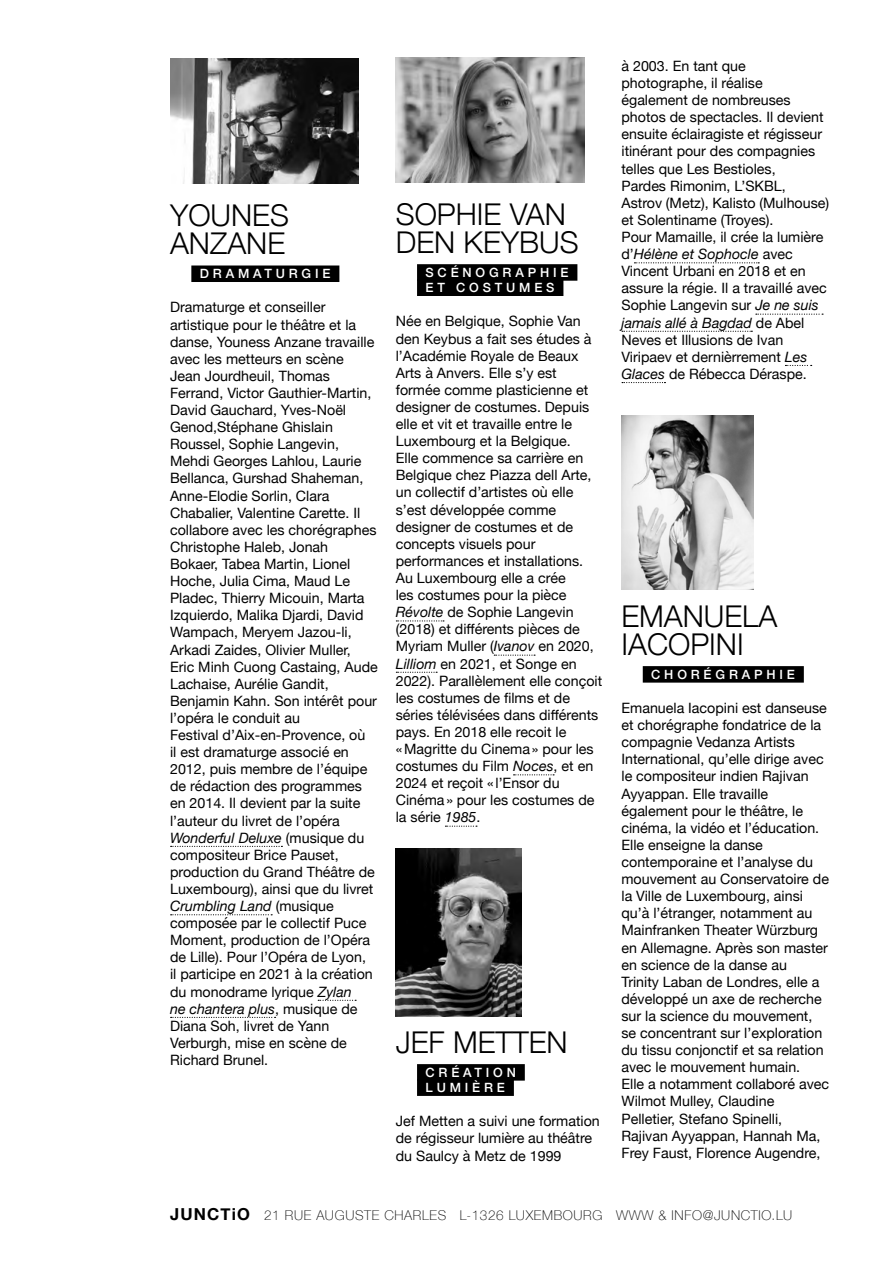
<style>
.page{position:relative;width:893px;height:1263px;background:#fff}
.page>*{position:absolute;margin:0;border:0;box-sizing:border-box;transform-origin:0 0}
.t1{font:300 30px/28.5px "Helvetica Neue";color:#000}
.t2{font:14.25px/17.1px "Helvetica Neue";color:#000}
.t3{font:100 13.5px "Helvetica Neue";letter-spacing:.05em;color:#000}
.t4{font:500 12.75px/15.3px "Helvetica Neue";letter-spacing:.3em;color:#fff}
.s1{font-style:italic}
.s2{font-weight:700;font-size:16.5px}
</style>
<div class="page">
<div style="left:191px;top:265px;width:148px;height:17px;background:#000"></div>
<svg style="left:171px;top:846px;width:111px;height:1px"></svg>
<svg style="left:171px;top:914px;width:101px;height:1px"></svg>
<svg style="left:318px;top:1000px;width:38px;height:1px"></svg>
<svg style="left:171px;top:1017px;width:105px;height:1px"></svg>
<img style="left:170px;top:59px;width:188px;height:125px">
<div style="left:417px;top:264px;width:160px;height:17px;background:#000"></div>
<div style="left:417px;top:279px;width:146px;height:17px;background:#000"></div>
<svg style="left:396px;top:620px;width:48px;height:1px"></svg>
<svg style="left:494px;top:655px;width:41px;height:1px"></svg>
<svg style="left:396px;top:672px;width:41px;height:1px"></svg>
<svg style="left:514px;top:774px;width:40px;height:1px"></svg>
<svg style="left:445px;top:826px;width:32px;height:1px"></svg>
<div style="left:417px;top:1064px;width:108px;height:16px;background:#000"></div>
<div style="left:417px;top:1079px;width:97px;height:17px;background:#000"></div>
<img style="left:396px;top:57px;width:188px;height:125px">
<img style="left:396px;top:849px;width:125px;height:167px">
<svg style="left:634px;top:262px;width:125px;height:1px"></svg>
<svg style="left:756px;top:314px;width:67px;height:1px"></svg>
<svg style="left:622px;top:331px;width:130px;height:1px"></svg>
<svg style="left:785px;top:365px;width:27px;height:1px"></svg>
<svg style="left:622px;top:382px;width:43px;height:1px"></svg>
<div style="left:643px;top:666px;width:161px;height:17px;background:#000"></div>
<img style="left:621px;top:416px;width:132px;height:173px">
<h1 class="t1" style="left:170px;top:199px;width:120px">YOUNES<br>ANZANE</h1>
<p class="t4" style="left:200px;top:265px;width:132px">DRAMATURGIE</p>
<p class="t2" style="left:170px;top:300px;width:209px">Dramaturge et conseiller artistique pour le théâtre et la danse, Youness Anzane travaille avec les metteurs en scène<br>Jean Jourdheuil, Thomas<br>Ferrand, Victor Gauthier-Martin,<br>David Gauchard, Yves-Noël<br>Genod,Stéphane Ghislain<br>Roussel, Sophie Langevin,<br>Mehdi Georges Lahlou, Laurie<br>Bellanca, Gurshad Shaheman,<br>Anne-Elodie Sorlin, Clara<br>Chabalier, Valentine Carette. Il collabore avec les chorégraphes<br>Christophe Haleb, Jonah<br>Bokaer, Tabea Martin, Lionel<br>Hoche, Julia Cima, Maud Le<br>Pladec, Thierry Micouin, Marta<br>Izquierdo, Malika Djardi, David<br>Wampach, Meryem Jazou-li,<br>Arkadi Zaides, Olivier Muller,<br>Eric Minh Cuong Castaing, Aude<br>Lachaise, Aurélie Gandit,<br>Benjamin Kahn. Son intérêt pour l’opéra le conduit au<br>Festival d’Aix-en-Provence, où<br>il est dramaturge associé en<br>2012, puis membre de l’équipe de rédaction des programmes en 2014. Il devient par la suite l’auteur du livret de l’opéra<br><span class="s1">Wonderful Deluxe</span> (musique du compositeur Brice Pauset, production du Grand Théâtre de<br>Luxembourg), ainsi que du livret<br><span class="s1">Crumbling Land</span> (musique composée par le collectif Puce<br>Moment, production de l’Opéra de Lille). Pour l’Opéra de Lyon,<br>il participe en 2021 à la création du monodrame lyrique <span class="s1">Zylan<br>ne chantera plus</span>, musique de<br>Diana Soh, livret de Yann<br>Verburgh, mise en scène de<br>Richard Brunel.</p>
<h1 class="t1" style="left:396px;top:197px;width:184px">SOPHIE VAN<br>DEN KEYBUS</h1>
<p class="t4" style="left:426px;top:264px;width:144px">SCÉNOGRAPHIE<br>ET COSTUMES</p>
<p class="t2" style="left:396px;top:314px;width:208px">Née en Belgique, Sophie Van den Keybus a fait ses études à l’Académie Royale de Beaux<br>Arts à Anvers. Elle s’y est formée comme plasticienne et designer de costumes. Depuis elle et vit et travaille entre le<br>Luxembourg et la Belgique.<br>Elle commence sa carrière en<br>Belgique chez Piazza dell Arte, un collectif d’artistes où elle s’est développée comme designer de costumes et de concepts visuels pour performances et installations.<br>Au Luxembourg elle a crée<br>les costumes pour la pièce<br><span class="s1">Révolte</span> de Sophie Langevin (2018) et différents pièces de<br>Myriam Muller (<span class="s1">Ivanov</span> en 2020,<br><span class="s1">Lilliom</span> en 2021, et Songe en<br>2022). Parallèlement elle conçoit les costumes de films et de séries télévisées dans différents pays. En 2018 elle recoit le «Magritte du Cinema» pour les costumes du Film <span class="s1">Noces</span>, et en<br>2024 et reçoit « l’Ensor du<br>Cinéma» pour les costumes de la série <span class="s1">1985</span>.</p>
<h1 class="t1" style="left:396px;top:1026px;width:173px">JEF METTEN</h1>
<p class="t4" style="left:426px;top:1064px;width:92px">CRÉATION<br>LUMIÈRE</p>
<p class="t2" style="left:396px;top:1113px;width:206px">Jef Metten a suivi une formation de régisseur lumière au théâtre du Saulcy à Metz de 1999</p>
<p class="t2" style="left:621px;top:58px;width:209px">à 2003. En tant que photographe, il réalise également de nombreuses photos de spectacles. Il devient ensuite éclairagiste et régisseur itinérant pour des compagnies telles que Les Bestioles,<br>Pardes Rimonim, L’SKBL,<br>Astrov (Metz), Kalisto (Mulhouse) et Solentiname (Troyes).<br>Pour Mamaille, il crée la lumière d’<span class="s1">Hélène et Sophocle</span> avec<br>Vincent Urbani en 2018 et en assure la régie. Il a travaillé avec<br>Sophie Langevin sur <span class="s1">Je ne suis jamais allé à Bagdad</span> de Abel<br>Neves et Illusions de Ivan<br>Viripaev et dernièrrement <span class="s1">Les<br>Glaces</span> de Rébecca Déraspe.</p>
<h1 class="t1" style="left:621px;top:599px;width:157px">EMANUELA<br>IACOPINI</h1>
<p class="t4" style="left:651px;top:666px;width:145px">CHORÉGRAPHIE</p>
<p class="t2" style="left:621px;top:700px;width:209px">Emanuela Iacopini est danseuse et chorégraphe fondatrice de la compagnie Vedanza Artists<br>International, qu’elle dirige avec le compositeur indien Rajivan<br>Ayyappan. Elle travaille également pour le théâtre, le cinéma, la vidéo et l’éducation.<br>Elle enseigne la danse contemporaine et l’analyse du mouvement au Conservatoire de la Ville de Luxembourg, ainsi qu’à l’étranger, notamment au<br>Mainfranken Theater Würzburg en Allemagne. Après son master en science de la danse au<br>Trinity Laban de Londres, elle a développé un axe de recherche sur la science du mouvement, se concentrant sur l’exploration du tissu conjonctif et sa relation avec le mouvement humain.<br>Elle a notamment collaboré avec<br>Wilmot Mulley, Claudine<br>Pelletier, Stefano Spinelli,<br>Rajivan Ayyappan, Hannah Ma,<br>Frey Faust, Florence Augendre,</p>
<p class="t3" style="left:170px;top:1205px;width:623px"><span class="s2">JUNCTiO</span> 21 RUE AUGUSTE CHARLES L-1326 LUXEMBOURG WWW &amp; INFO@JUNCTIO.LU</p>
</div>
